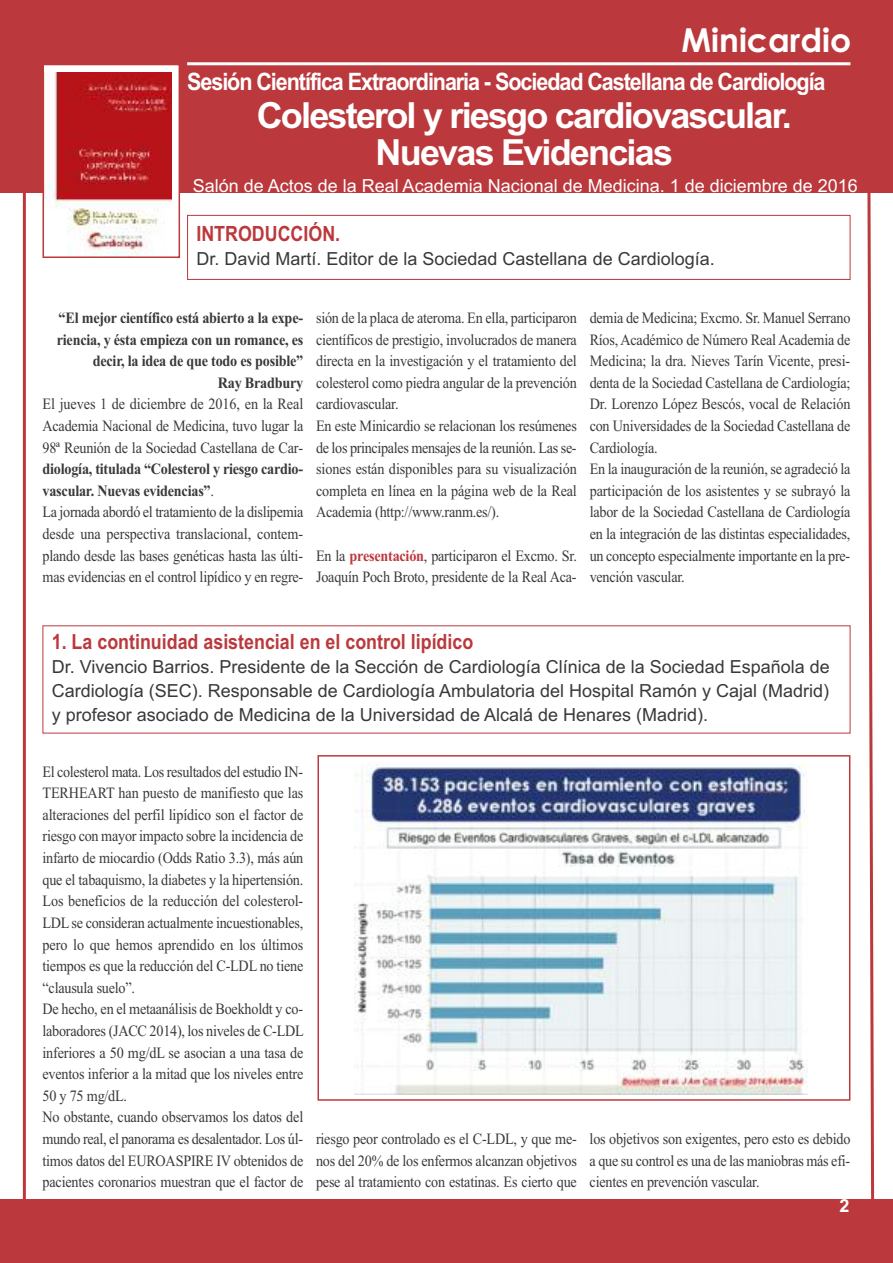
<style>
.page{position:relative;width:893px;height:1263px;background:#fff}
.page>*{position:absolute;margin:0;border:0;box-sizing:border-box;transform-origin:0 0}
.t1{font:700 36px/37.2px "Arial";letter-spacing:-.05em;color:#fff;text-align:center}
.t2{font:700 33px "Century Gothic";color:#fff}
.t3{font:700 24px "Arial";letter-spacing:-.05em;color:#fff;scale:.9 1}
.t4{font:700 21px "Arial";color:#bb393d;scale:.85 1}
.t5{font:18px/24px "Arial";color:#39383a;text-align:justify}
.t6{font:18px "Arial";color:#fff}
.t7{font:700 18px "Arial";color:#fff}
.t8{font:15.75px/21.6px "Times New Roman";letter-spacing:-.015em;color:#39383a;scale:.9 1}
.t9{font:700 15.75px/21.6px "Times New Roman";letter-spacing:-.015em;color:#39383a;text-align:right;scale:.9 1}
.s1{font-weight:700}
.s2{font-weight:700;color:#bb393d}
</style>
<div class="page">
<div style="left:0;top:0;width:892px;height:193px;background:#bb393d"></div>
<div style="left:0;top:1199px;width:893px;height:64px;background:#bb393d"></div>
<hr style="left:187px;top:62px;width:663px;height:3px;background:#fff">
<img style="left:354px;top:764px;width:453px;height:331px">
<div style="left:317px;top:755px;width:533px;height:346px;border:2px solid #bb393d"></div>
<hr style="left:23px;top:185px;width:3px;height:1025px;background:#bb393d">
<svg style="left:867px;top:193px;width:8px;height:1006px"></svg>
<div style="left:44px;top:65px;width:135px;height:191px;background:#fff"></div>
<img style="left:48px;top:73px;width:123px;height:182px">
<div style="left:43px;top:64px;width:137px;height:194px;border:2px solid #bb393d"></div>
<div style="left:187px;top:215px;width:663px;height:65px;border:1px solid #bb393d"></div>
<h2 class="t2" style="left:682px;top:21px;width:171px">Minicardio</h2>
<h3 class="t3" style="left:187px;top:68px;width:711px">Sesión Científica Extraordinaria - Sociedad Castellana de Cardiología</h3>
<h1 class="t1" style="left:257px;top:97px;width:537px">Colesterol y riesgo cardiovascular.<br>Nuevas Evidencias</h1>
<p class="t6" style="left:193px;top:176px;width:667px">Salón de Actos de la Real Academia Nacional de Medicina. 1 de diciembre de 2016</p>
<h3 class="t4" style="left:196px;top:222px;width:171px">INTRODUCCIÓN.</h3>
<p class="t5" style="left:196px;top:247px;width:520px">Dr. David Martí. Editor de la Sociedad Castellana de Cardiología.</p>
<p class="t9" style="left:57px;top:307px;width:275px">“El mejor científico está abierto a la expe&shy;riencia, y ésta empieza con un romance, es decir, la idea de que todo es posible”<br>Ray Bradbury</p>
<p class="t8" style="left:43px;top:393px;width:291px;text-align:justify">El jueves 1 de diciembre de 2016, en la Real Academia Nacional de Medicina, tuvo lugar la 98ª Reunión de la Sociedad Castellana de Car-</p>
<p class="t8" style="left:43px;top:458px;width:291px"><span class="s1">diología, titulada “Colesterol y riesgo cardio&shy;vascular. Nuevas evidencias”</span>.<br>La jornada abordó el tratamiento de la dislipemia desde una perspectiva translacional, contem&shy;plando desde las bases genéticas hasta las últi&shy;mas evidencias en el control lipídico y en regre-</p>
<p class="t8" style="left:316px;top:307px;width:291px">sión de la placa de ateroma. En ella, participaron científicos de prestigio, involucrados de manera directa en la investigación y el tratamiento del colesterol como piedra angular de la prevención cardiovascular.<br>En este Minicardio se relacionan los resúmenes de los principales mensajes de la reunión. Las se&shy;siones están disponibles para su visualización completa en línea en la página web de la Real Academia (http://www.ranm.es/).</p>
<p class="t8" style="left:316px;top:544px;width:291px">En la <span class="s2">presentación</span>, participaron el Excmo. Sr.<br>Joaquín Poch Broto, presidente de la Real Aca-</p>
<p class="t8" style="left:590px;top:307px;width:291px">demia de Medicina; Excmo. Sr. Manuel Serrano Ríos, Académico de Número Real Academia de Medicina; la dra. Nieves Tarín Vicente, presi&shy;denta de la Sociedad Castellana de Cardiología; Dr. Lorenzo López Bescós, vocal de Relación con Universidades de la Sociedad Castellana de Cardiología.<br>En la inauguración de la reunión, se agradeció la participación de los asistentes y se subrayó la labor de la Sociedad Castellana de Cardiología en la integración de las distintas especialidades, un concepto especialmente importante en la pre&shy;vención vascular.</p>
<h3 class="t4" style="left:52px;top:630px;width:497px">1. La continuidad asistencial en el control lipídico</h3>
<p class="t5" style="left:52px;top:655px;width:780px">Dr. Vivencio Barrios. Presidente de la Sección de Cardiología Clínica de la Sociedad Española de Cardiología (SEC). Responsable de Cardiología Ambulatoria del Hospital Ramón y Cajal (Madrid) y profesor asociado de Medicina de la Universidad de Alcalá de Henares (Madrid).</p>
<p class="t8" style="left:42px;top:760px;width:292px">El colesterol mata. Los resultados del estudio IN-TERHEART han puesto de manifiesto que las alteraciones del perfil lipídico son el factor de riesgo con mayor impacto sobre la incidencia de infarto de miocardio (Odds Ratio 3.3), más aún que el tabaquismo, la diabetes y la hipertensión.<br>Los beneficios de la reducción del colesterol-LDL se consideran actualmente incuestionables, pero lo que hemos aprendido en los últimos tiempos es que la reducción del C-LDL no tiene “clausula suelo”.<br>De hecho, en el metaanálisis de Boekholdt y co&shy;laboradores (JACC 2014), los niveles de C-LDL inferiores a 50 mg/dL se asocian a una tasa de eventos inferior a la mitad que los niveles entre 50 y 75 mg/dL.<br>No obstante, cuando observamos los datos del mundo real, el panorama es desalentador. Los úl&shy;timos datos del EUROASPIRE IV obtenidos de pacientes coronarios muestran que el factor de</p>
<p class="t8" style="left:316px;top:1128px;width:291px;text-align:justify">riesgo peor controlado es el C-LDL, y que me&shy;nos del 20% de los enfermos alcanzan objetivos pese al tratamiento con estatinas. Es cierto que</p>
<p class="t8" style="left:590px;top:1128px;width:291px;text-align:justify">los objetivos son exigentes, pero esto es debido a que su control es una de las maniobras más efi&shy;cientes en prevención vascular.</p>
<p class="t7" style="left:839px;top:1195px;width:12px">2</p>
</div>
